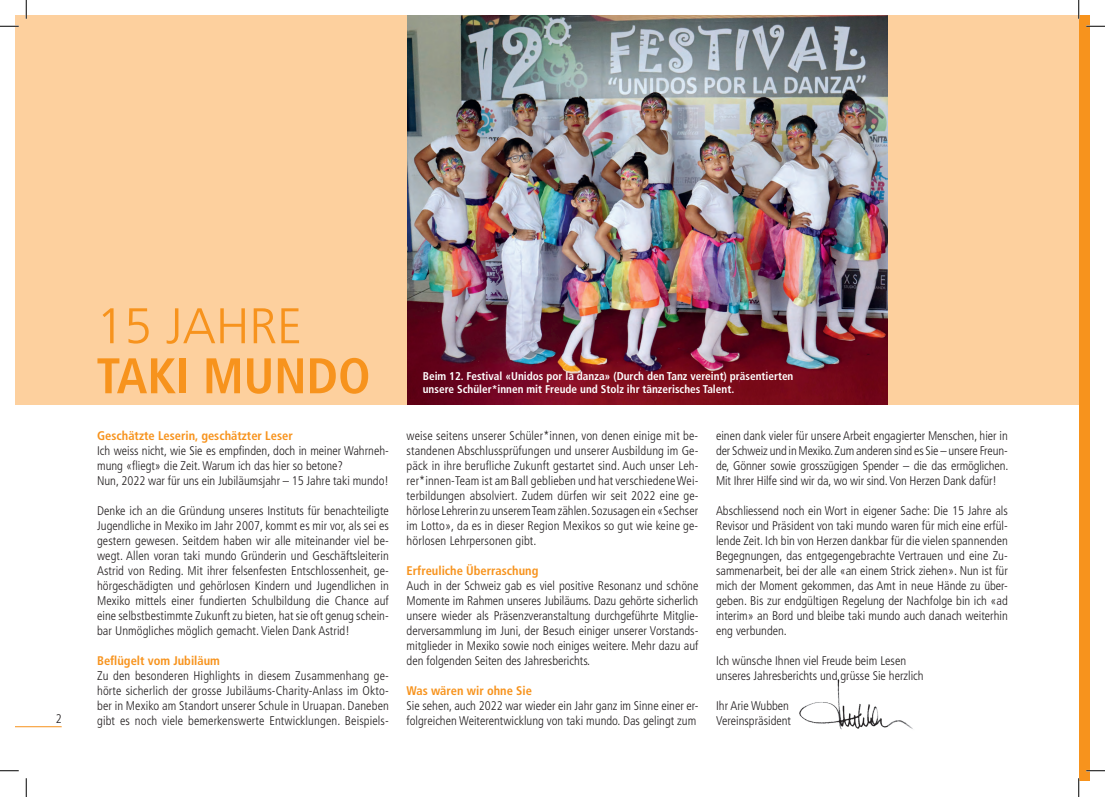
<style>
.page{position:relative;width:1105px;height:797px;background:#fff}
.page>*{position:absolute;margin:0;border:0;box-sizing:border-box;transform-origin:0 0}
.t1{font:700 condensed 50px "Frutiger";color:#f7931d}
.t2{font:300 50px "Frutiger";color:#f7931d}
.t3{font:300 condensed 12.5px/15px "Frutiger";color:#231f20;text-align:justify}
.t4{font:700 condensed 12.5px "Frutiger";color:#f7931d}
.t5{font:700 condensed 11.25px/13.5px "Frutiger";color:#fff}
</style>
<div class="page">
<div style="left:16px;top:16px;width:1071px;height:389px;background:#fdd09e"></div>
<div style="left:1079px;top:16px;width:10px;height:765px;background:#f7931d"></div>
<img style="left:799px;top:679px;width:114px;height:51px">
<img style="left:407px;top:16px;width:481px;height:389px">
<hr style="left:16px;top:726px;width:46px;height:1px;background:#f7931d">
<svg style="left:0;top:25px;width:19px;height:2px"></svg>
<svg style="left:1086px;top:25px;width:19px;height:2px"></svg>
<svg style="left:0;top:770px;width:19px;height:1px"></svg>
<svg style="left:1086px;top:770px;width:19px;height:1px"></svg>
<svg style="left:25px;top:0;width:2px;height:19px"></svg>
<svg style="left:25px;top:778px;width:2px;height:19px"></svg>
<svg style="left:1078px;top:0;width:1px;height:19px"></svg>
<svg style="left:1078px;top:778px;width:1px;height:19px"></svg>
<p class="t3" style="left:56px;top:711px;width:7px">2</p>
<h1 class="t2" style="left:96px;top:298px;width:207px">15 JAHRE</h1>
<h1 class="t1" style="left:96px;top:346px;width:276px">taki mundo</h1>
<p class="t4" style="left:97px;top:428px;width:197px">Geschätzte Leserin, geschätzter Leser</p>
<p class="t3" style="left:97px;top:443px;width:293px;text-align:left">Ich weiss nicht, wie Sie es empfinden, doch in meiner Wahrneh&shy;mung «fliegt» die Zeit. Warum ich das hier so betone?<br>Nun, 2022 war für uns ein Jubiläumsjahr – 15 Jahre taki mundo!</p>
<p class="t3" style="left:97px;top:503px;width:293px">Denke ich an die Gründung unseres Instituts für benachteiligte Jugendliche in Mexiko im Jahr 2007, kommt es mir vor, als sei es gestern gewesen. Seitdem haben wir alle miteinander viel be&shy;wegt. Allen voran taki mundo Gründerin und Geschäftsleiterin Astrid von Reding. Mit ihrer felsenfesten Entschlossenheit, ge&shy;hörgeschädigten und gehörlosen Kindern und Jugendlichen in Mexiko mittels einer fundierten Schulbildung die Chance auf eine selbstbestimmte Zukunft zu bieten, hat sie oft genug schein&shy;bar Unmögliches möglich gemacht. Vielen Dank Astrid!</p>
<p class="t4" style="left:97px;top:653px;width:124px">Beflügelt vom Jubiläum</p>
<p class="t3" style="left:97px;top:668px;width:293px">Zu den besonderen Highlights in diesem Zusammenhang ge&shy;hörte sicherlich der grosse Jubiläums-Charity-Anlass im Okto&shy;ber in Mexiko am Standort unserer Schule in Uruapan. Daneben gibt es noch viele bemerkenswerte Entwicklungen. Beispiels-</p>
<p class="t5" style="left:423px;top:369px;width:372px">Beim 12. Festival «Unidos por la danza» (Durch den Tanz vereint) präsentierten unsere Schüler*innen mit Freude und Stolz ihr tänzerisches Talent.</p>
<p class="t3" style="left:407px;top:428px;width:293px">weise seitens unserer Schüler*innen, von denen einige mit be&shy;standenen Abschlussprüfungen und unserer Ausbildung im Ge&shy;päck in ihre berufliche Zukunft gestartet sind. Auch unser Leh&shy;rer*innen-Team ist am Ball geblieben und hat verschiedene Wei&shy;terbildungen absolviert. Zudem dürfen wir seit 2022 eine ge&shy;hörlose Lehrerin zu unserem Team zählen. Sozusagen ein «Sechser im Lotto», da es in dieser Region Mexikos so gut wie keine ge&shy;hörlosen Lehrpersonen gibt.</p>
<p class="t4" style="left:407px;top:563px;width:133px">Erfreuliche Überraschung</p>
<p class="t3" style="left:407px;top:578px;width:293px">Auch in der Schweiz gab es viel positive Resonanz und schöne Momente im Rahmen unseres Jubiläums. Dazu gehörte sicherlich unsere wieder als Präsenzveranstaltung durchgeführte Mitglie&shy;derversammlung im Juni, der Besuch einiger unserer Vorstands&shy;mitglieder in Mexiko sowie noch einiges weitere. Mehr dazu auf den folgenden Seiten des Jahresberichts.</p>
<p class="t4" style="left:407px;top:683px;width:127px">Was wären wir ohne Sie</p>
<p class="t3" style="left:407px;top:698px;width:293px">Sie sehen, auch 2022 war wieder ein Jahr ganz im Sinne einer er&shy;folgreichen Weiterentwicklung von taki mundo. Das gelingt zum</p>
<p class="t3" style="left:716px;top:428px;width:294px">einen dank vieler für unsere Arbeit engagierter Menschen, hier in der Schweiz und in Mexiko. Zum anderen sind es Sie – unsere Freun&shy;de, Gönner sowie grosszügigen Spender – die das ermöglichen.<br>Mit Ihrer Hilfe sind wir da, wo wir sind. Von Herzen Dank dafür!</p>
<p class="t3" style="left:716px;top:503px;width:293px">Abschliessend noch ein Wort in eigener Sache: Die 15 Jahre als Revisor und Präsident von taki mundo waren für mich eine erfül&shy;lende Zeit. Ich bin von Herzen dankbar für die vielen spannenden Begegnungen, das entgegengebrachte Vertrauen und eine Zu&shy;sammenarbeit, bei der alle «an einem Strick ziehen». Nun ist für mich der Moment gekommen, das Amt in neue Hände zu über&shy;geben. Bis zur endgültigen Regelung der Nachfolge bin ich «ad interim» an Bord und bleibe taki mundo auch danach weiterhin eng verbunden.</p>
<p class="t3" style="left:716px;top:653px;width:209px">Ich wünsche Ihnen viel Freude beim Lesen unseres Jahresberichts und grüsse Sie herzlich</p>
<p class="t3" style="left:716px;top:698px;width:77px">Ihr Arie Wubben<br>Vereinspräsident</p>
</div>
